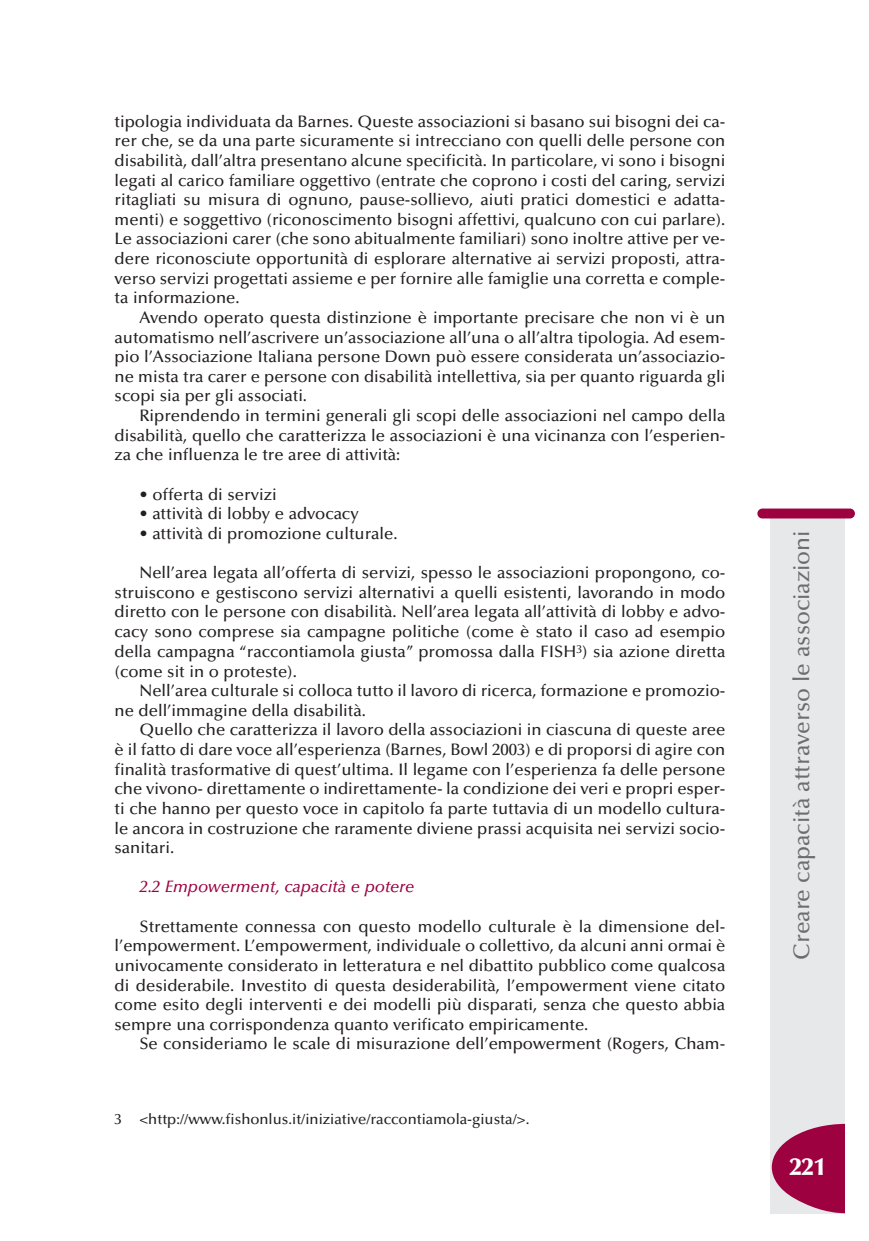
<style>
.page{position:relative;width:869px;height:1241px;background:#fff}
.page>*{position:absolute;margin:0;border:0;box-sizing:border-box;transform-origin:0 0}
.t1{font:900 24.5px "Optima";color:#fff}
.t2{font:500 22.75px "Optima";color:#6c6d70}
.t3{font:500 16.62px/19.6px "Optima";color:#231f20;text-align:justify}
.t4{font:italic 500 16.62px "Optima";color:#9d0140}
.t5{font:500 14.88px "Optima";color:#231f20}
</style>
<div class="page">
<div style="left:770px;top:516px;width:74px;height:697px;background:#e7e8e9"></div>
<div style="left:757px;top:508px;width:97px;height:10px;background:#9d0140;border-radius:5px"></div>
<svg style="left:771px;top:1123px;width:73px;height:89px"></svg>
<p class="t3" style="left:115px;top:113px;width:612px">tipologia individuata da Barnes. Queste associazioni si basano sui bisogni dei ca&shy;rer che, se da una parte sicuramente si intrecciano con quelli delle persone con disabilità, dall’altra presentano alcune specificità. In particolare, vi sono i bisogni legati al carico familiare oggettivo (entrate che coprono i costi del caring, servizi ritagliati su misura di ognuno, pause-sollievo, aiuti pratici domestici e adatta&shy;menti) e soggettivo (riconoscimento bisogni affettivi, qualcuno con cui parlare).<br>Le associazioni carer (che sono abitualmente familiari) sono inoltre attive per ve&shy;dere riconosciute opportunità di esplorare alternative ai servizi proposti, attra&shy;verso servizi progettati assieme e per fornire alle famiglie una corretta e comple&shy;ta informazione.</p>
<p class="t3" style="left:115px;top:309px;width:612px;text-indent:25px">Avendo operato questa distinzione è importante precisare che non vi è un automatismo nell’ascrivere un’associazione all’una o all’altra tipologia. Ad esem&shy;pio l’Associazione Italiana persone Down può essere considerata un’associazio&shy;ne mista tra carer e persone con disabilità intellettiva, sia per quanto riguarda gli scopi sia per gli associati.</p>
<p class="t3" style="left:115px;top:407px;width:612px;text-indent:25px">Riprendendo in termini generali gli scopi delle associazioni nel campo della disabilità, quello che caratterizza le associazioni è una vicinanza con l’esperien&shy;za che influenza le tre aree di attività:</p>
<p class="t3" style="left:139px;top:486px;width:139px">• offerta di servizi</p>
<p class="t3" style="left:139px;top:505px;width:221px">• attività di lobby e advocacy</p>
<p class="t3" style="left:139px;top:525px;width:259px">• attività di promozione culturale.</p>
<p class="t3" style="left:114px;top:564px;width:612px;text-indent:25px">Nell’area legata all’offerta di servizi, spesso le associazioni propongono, co&shy;struiscono e gestiscono servizi alternativi a quelli esistenti, lavorando in modo diretto con le persone con disabilità. Nell’area legata all’attività di lobby e advo&shy;cacy sono comprese sia campagne politiche (come è stato il caso ad esempio della campagna “raccontiamola giusta” promossa dalla FISH<sup>3</sup>) sia azione diretta (come sit in o proteste).</p>
<p class="t3" style="left:115px;top:682px;width:612px;text-indent:25px">Nell’area culturale si colloca tutto il lavoro di ricerca, formazione e promozio&shy;ne dell’immagine della disabilità.</p>
<p class="t3" style="left:114px;top:721px;width:612px;text-indent:25px">Quello che caratterizza il lavoro della associazioni in ciascuna di queste aree è il fatto di dare voce all’esperienza (Barnes, Bowl 2003) e di proporsi di agire con finalità trasformative di quest’ultima. Il legame con l’esperienza fa delle persone che vivono- direttamente o indirettamente- la condizione dei veri e propri esper&shy;ti che hanno per questo voce in capitolo fa parte tuttavia di un modello cultura&shy;le ancora in costruzione che raramente diviene prassi acquisita nei servizi socio&shy;sanitari.</p>
<p class="t4" style="left:139px;top:880px;width:276px">2.2 Empowerment, capacità e potere</p>
<p class="t3" style="left:114px;top:917px;width:612px;text-indent:25px">Strettamente connessa con questo modello culturale è la dimensione del&shy;l’empowerment. L’empowerment, individuale o collettivo, da alcuni anni ormai è univocamente considerato in letteratura e nel dibattito pubblico come qualcosa di desiderabile. Investito di questa desiderabilità, l’empowerment viene citato come esito degli interventi e dei modelli più disparati, senza che questo abbia sempre una corrispondenza quanto verificato empiricamente.</p>
<p class="t3" style="left:139px;top:1035px;width:587px">Se consideriamo le scale di misurazione dell’empowerment (Rogers, Cham-</p>
<p class="t5" style="left:115px;top:1112px;width:416px">3 &lt;http://www.fishonlus.it/iniziative/raccontiamola-giusta/&gt;.</p>
<h2 class="t2" style="left:792px;top:959px;width:430px;rotate:-90deg">Creare capacità attraverso le associazioni</h2>
<h1 class="t1" style="left:789px;top:1156px;width:38px">221</h1>
</div>
